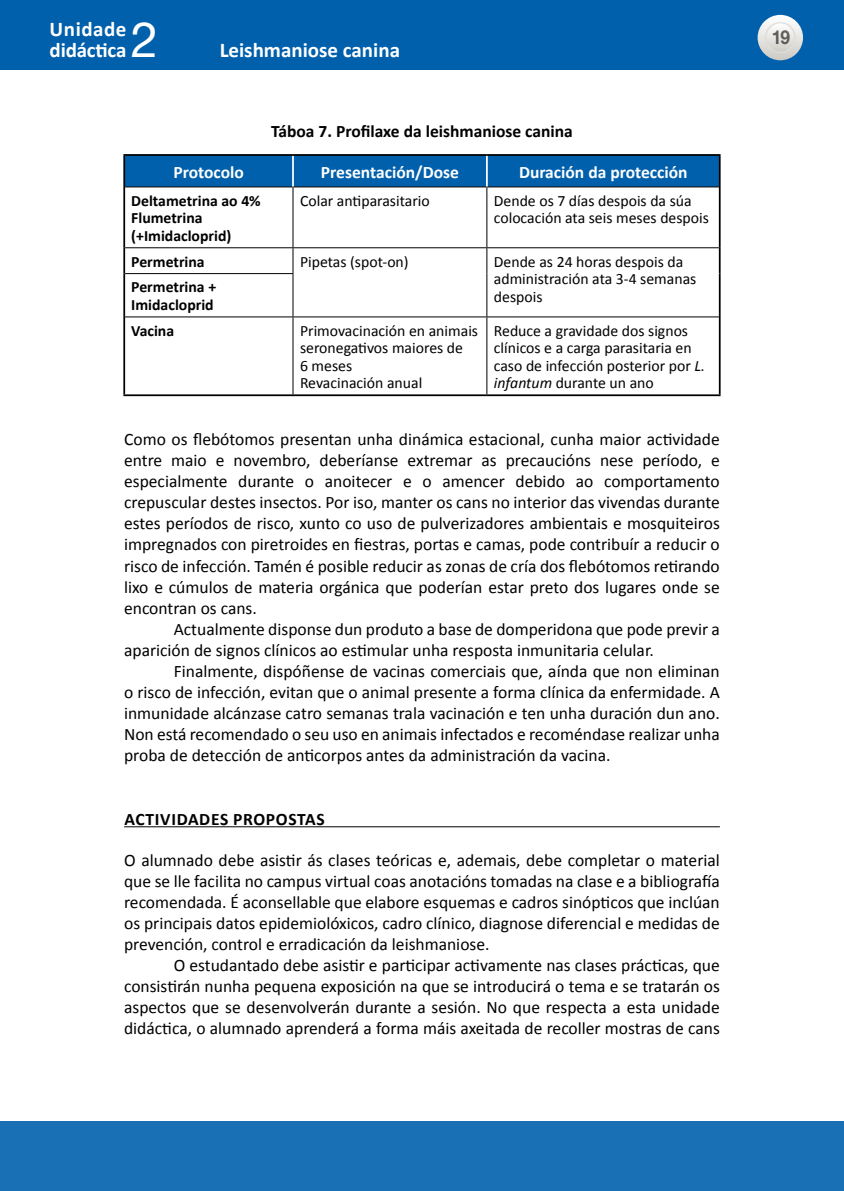
<style>
.page{position:relative;width:844px;height:1191px;background:#fff}
.page>*{position:absolute;margin:0;border:0;box-sizing:border-box;transform-origin:0 0}
.t1{font:49px "Helvetica Neue LT Std";color:#fff}
.t2{font:700 21px/21px "Calibri";color:#fff}
.t3{font:700 19.25px "Helvetica Neue LT Std";color:#000;scale:.9 1}
.t4{font:17.5px/21px "Calibri";color:#000;text-align:justify}
.t5{font:700 17.5px "Calibri";color:#fff}
.t6{font:700 17.5px "Calibri";color:#000}
.t7{font:700 17.5px "Calibri";letter-spacing:.04em;color:#000}
.t8{font:15.75px/17.5px "Calibri";color:#000}
.t9{font:700 15.75px/17.5px "Calibri";color:#000}
.s1{font-style:italic}
</style>
<div class="page">
<div style="left:0;top:1121px;width:843px;height:70px;background:#1a70b4"></div>
<div style="left:0;top:0;width:843px;height:69px;background:#0060ac"></div>
<svg style="left:757px;top:15px;width:45px;height:45px"></svg>
<svg style="left:765px;top:23px;width:29px;height:29px"></svg>
<div style="left:764px;top:22px;width:31px;height:31px;border:1px solid #dfdeda;border-radius:50%"></div>
<hr style="left:124px;top:826px;width:595px;height:1px;background:#000">
<div style="left:125px;top:156px;width:593px;height:30px;background:#0060ac"></div>
<svg style="left:125px;top:187px;width:593px;height:207px"></svg>
<hr style="left:123px;top:154px;width:170px;height:2px;background:#000">
<hr style="left:123px;top:156px;width:2px;height:31px;background:#000">
<hr style="left:293px;top:154px;width:193px;height:2px;background:#000">
<hr style="left:486px;top:154px;width:234px;height:2px;background:#000">
<hr style="left:718px;top:156px;width:2px;height:31px;background:#000">
<hr style="left:123px;top:187px;width:2px;height:61px;background:#000">
<hr style="left:718px;top:187px;width:2px;height:61px;background:#000">
<hr style="left:123px;top:248px;width:2px;height:25px;background:#000">
<hr style="left:718px;top:248px;width:2px;height:25px;background:#000">
<hr style="left:718px;top:273px;width:2px;height:44px;background:#000">
<hr style="left:123px;top:273px;width:2px;height:44px;background:#000">
<hr style="left:123px;top:317px;width:2px;height:77px;background:#000">
<hr style="left:718px;top:317px;width:2px;height:77px;background:#000">
<hr style="left:123px;top:394px;width:170px;height:2px;background:#000">
<hr style="left:293px;top:394px;width:193px;height:2px;background:#000">
<hr style="left:486px;top:394px;width:234px;height:2px;background:#000">
<hr style="left:125px;top:186px;width:168px;height:1px;background:#000">
<hr style="left:293px;top:186px;width:193px;height:1px;background:#000">
<hr style="left:292px;top:187px;width:1px;height:60px;background:#000">
<hr style="left:486px;top:186px;width:232px;height:1px;background:#000">
<hr style="left:486px;top:187px;width:1px;height:60px;background:#000">
<hr style="left:125px;top:247px;width:168px;height:1px;background:#000">
<hr style="left:293px;top:247px;width:193px;height:1px;background:#000">
<svg style="left:292px;top:248px;width:1px;height:25px"></svg>
<hr style="left:486px;top:247px;width:232px;height:1px;background:#000">
<svg style="left:486px;top:248px;width:1px;height:25px"></svg>
<hr style="left:486px;top:273px;width:1px;height:43px;background:#000">
<hr style="left:125px;top:273px;width:168px;height:1px;background:#000">
<hr style="left:292px;top:274px;width:1px;height:42px;background:#000">
<hr style="left:125px;top:316px;width:168px;height:1px;background:#000">
<hr style="left:293px;top:316px;width:193px;height:1px;background:#000">
<hr style="left:292px;top:317px;width:1px;height:77px;background:#000">
<hr style="left:486px;top:316px;width:232px;height:1px;background:#000">
<hr style="left:486px;top:317px;width:1px;height:77px;background:#000">
<hr style="left:292px;top:156px;width:2px;height:30px;background:#fff">
<hr style="left:486px;top:156px;width:1px;height:30px;background:#fff">
<p class="t2" style="left:50px;top:18px;width:78px">Unidade didáctica</p>
<h1 class="t1" style="left:131px;top:11px;width:29px">2</h1>
<p class="t2" style="left:220px;top:39px;width:182px">Leishmaniose canina</p>
<p class="t6" style="left:271px;top:119px;width:303px">Táboa 7. Profilaxe da leishmaniose canina</p>
<p class="t5" style="left:173px;top:159px;width:72px">Protocolo</p>
<p class="t5" style="left:321px;top:159px;width:139px">Presentación/Dose</p>
<p class="t5" style="left:519px;top:159px;width:170px">Duración da protección</p>
<p class="t9" style="left:131px;top:191px;width:131px">Deltametrina ao 4%<br>Flumetrina (+Imidacloprid)</p>
<p class="t8" style="left:300px;top:191px;width:131px">Colar antiparasitario</p>
<p class="t8" style="left:493px;top:191px;width:216px">Dende os 7 días despois da súa colocación ata seis meses despois</p>
<p class="t9" style="left:131px;top:252px;width:75px">Permetrina</p>
<p class="t8" style="left:300px;top:252px;width:110px">Pipetas (spot-on)</p>
<p class="t8" style="left:493px;top:252px;width:204px">Dende as 24 horas despois da administración ata 3-4 semanas despois</p>
<p class="t9" style="left:131px;top:278px;width:86px">Permetrina +<br>Imidacloprid</p>
<p class="t9" style="left:131px;top:321px;width:44px">Vacina</p>
<p class="t8" style="left:300px;top:321px;width:179px">Primovacinación en animais seronegativos maiores de<br>6 meses<br>Revacinación anual</p>
<p class="t8" style="left:493px;top:321px;width:213px">Reduce a gravidade dos signos clínicos e a carga parasitaria en caso de infección posterior por <span class="s1">L. infantum</span> durante un ano</p>
<p class="t4" style="left:124px;top:428px;width:597px">Como os flebótomos presentan unha dinámica estacional, cunha maior actividade entre maio e novembro, deberíanse extremar as precaucións nese período, e especialmente durante o anoitecer e o amencer debido ao comportamento crepuscular destes insectos. Por iso, manter os cans no interior das vivendas durante estes períodos de risco, xunto co uso de pulverizadores ambientais e mosquiteiros impregnados con piretroides en fiestras, portas e camas, pode contribuír a reducir o risco de infección. Tamén é posible reducir as zonas de cría dos flebótomos retirando lixo e cúmulos de materia orgánica que poderían estar preto dos lugares onde se encontran os cans.</p>
<p class="t4" style="left:124px;top:617px;width:597px;text-indent:50px">Actualmente disponse dun produto a base de domperidona que pode previr a aparición de signos clínicos ao estimular unha resposta inmunitaria celular.</p>
<p class="t4" style="left:124px;top:660px;width:597px;text-indent:50px">Finalmente, dispóñense de vacinas comerciais que, aínda que non eliminan o risco de infección, evitan que o animal presente a forma clínica da enfermidade. A inmunidade alcánzase catro semanas trala vacinación e ten unha duración dun ano.<br>Non está recomendado o seu uso en animais infectados e recoméndase realizar unha proba de detección de anticorpos antes da administración da vacina.</p>
<p class="t7" style="left:124px;top:806px;width:202px">ACTIVIDADES PROPOSTAS</p>
<p class="t4" style="left:124px;top:848px;width:597px">O alumnado debe asistir ás clases teóricas e, ademais, debe completar o material que se lle facilita no campus virtual coas anotacións tomadas na clase e a bibliografía recomendada. É aconsellable que elabore esquemas e cadros sinópticos que inclúan os principais datos epidemiolóxicos, cadro clínico, diagnose diferencial e medidas de prevención, control e erradicación da leishmaniose.</p>
<p class="t4" style="left:124px;top:954px;width:597px;text-indent:50px">O estudantado debe asistir e participar activamente nas clases prácticas, que consistirán nunha pequena exposición na que se introducirá o tema e se tratarán os aspectos que se desenvolverán durante a sesión. No que respecta a esta unidade didáctica, o alumnado aprenderá a forma máis axeitada de recoller mostras de cans</p>
<p class="t3" style="left:770px;top:26px;width:23px">19</p>
</div>
